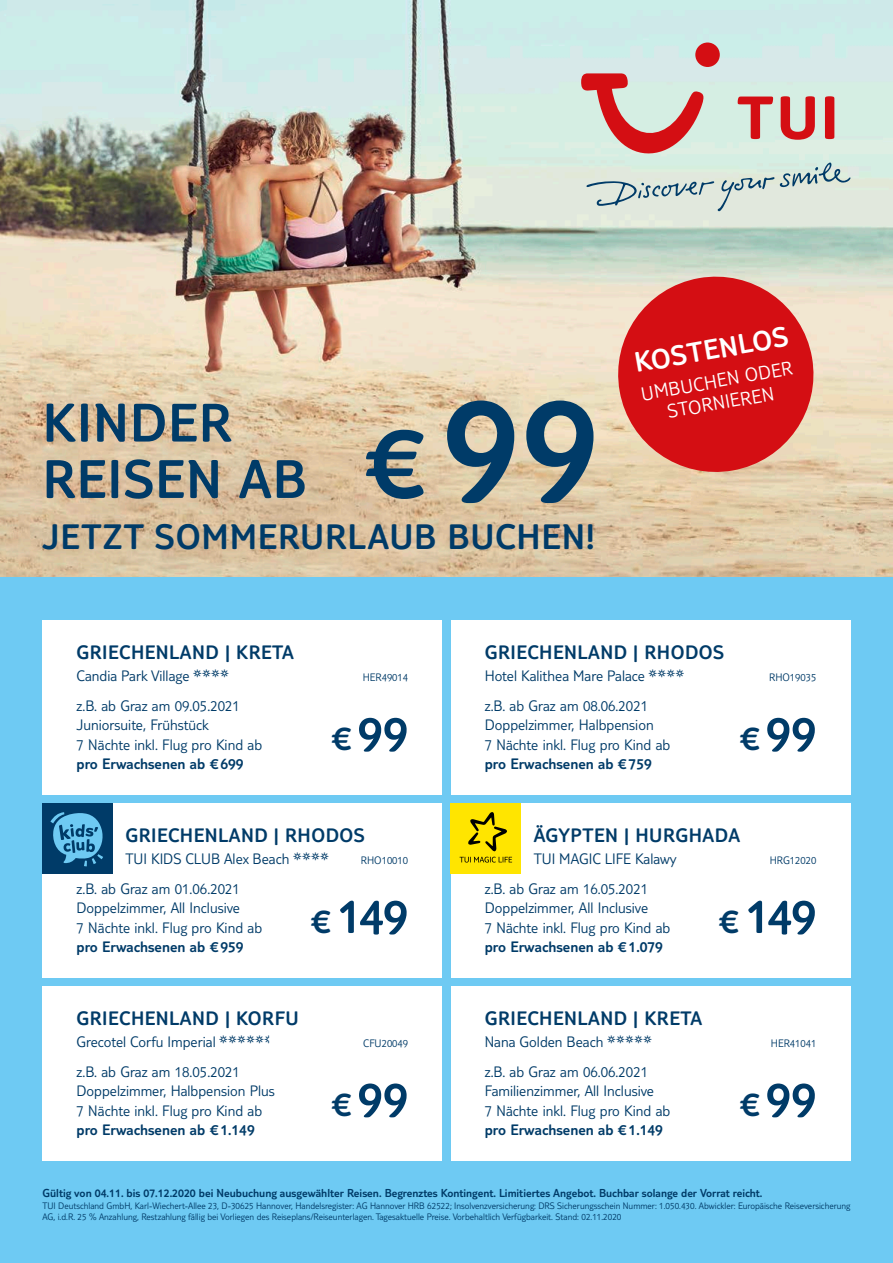
<style>
.page{position:relative;width:893px;height:1263px;background:#fff}
.page>*{position:absolute;margin:0;border:0;box-sizing:border-box;transform-origin:0 0}
.t1{font:300 56.4px/56.4px "TUI Type";letter-spacing:.02em;color:#003b68}
.t2{font:300 51px "TUI Type";letter-spacing:-.005em;color:#003b68}
.t3{font:300 36.75px "TUI Type";letter-spacing:.02em;color:#003b68}
.t4{font:300 29.1px "TUI Type";color:#fff}
.t5{font:300 20.25px "TUI Type";letter-spacing:.025em;color:#003b68}
.t6{font:300 19.95px/22px "TUI Type";color:#fff;text-align:center}
.t7{font:300 15.75px/19.5px "TUI Type";color:#003b68}
.t8{font:300 15.75px "TUI Type";color:#003b68}
.t9{font:300 12px "TUI Type";color:#003b68}
.t10{font:300 11.25px "TUI Type";color:#003b68}
.t11{font:300 9.75px/11.7px "TUI Type";color:#003b68}
.s1{font-size:108.15px}
.s2{font-size:154.35px}
.s3{font-size:35.7px}
</style>
<div class="page">
<img style="left:0;top:0;width:893px;height:578px">
<svg style="left:610px;top:269px;width:211px;height:211px;background:#da514b"></svg>
<div style="left:0;top:578px;width:893px;height:685px;background:#6ecaf3"></div>
<div style="left:695px;top:43px;width:25px;height:24px;background:#d40e13;border-radius:50%"></div>
<svg style="left:581px;top:73px;width:269px;height:138px;background:#d2c7c0"></svg>
<div style="left:43px;top:620px;width:399px;height:175px;background:#fff"></div>
<div style="left:451px;top:620px;width:399px;height:175px;background:#fff"></div>
<div style="left:43px;top:803px;width:399px;height:174px;background:#fff"></div>
<div style="left:451px;top:803px;width:399px;height:174px;background:#fff"></div>
<div style="left:43px;top:986px;width:399px;height:174px;background:#fff"></div>
<div style="left:451px;top:986px;width:399px;height:174px;background:#fff"></div>
<div style="left:451px;top:803px;width:70px;height:71px;background:#ffe500"></div>
<svg style="left:460px;top:857px;width:52px;height:5px"></svg>
<svg style="left:468px;top:812px;width:39px;height:39px"></svg>
<div style="left:43px;top:803px;width:70px;height:70px;background:#003b68"></div>
<svg style="left:50px;top:812px;width:53px;height:54px"></svg>
<h1 class="t1" style="left:43px;top:393px;width:557px">KINDER<br>REISEN AB <span class="s1">€</span> <span class="s2">99</span></h1>
<h3 class="t3" style="left:43px;top:515px;width:554px">JETZT SOMMERURLAUB BUCHEN!</h3>
<h3 class="t4" style="left:632px;top:346px;width:157px;rotate:-10deg">KOSTENLOS</h3>
<p class="t6" style="left:639px;top:383px;width:155px;rotate:-10deg">UMBUCHEN ODER<br>STORNIEREN</p>
<p class="t5" style="left:77px;top:641px;width:219px">GRIECHENLAND | KRETA</p>
<p class="t7" style="left:77px;top:665px;width:155px">Candia Park Village ✔</p>
<p class="t10" style="left:363px;top:671px;width:47px">HER49014</p>
<p class="t7" style="left:77px;top:696px;width:187px">z.B. ab Graz am 09.05.2021<br>Juniorsuite, Frühstück<br>7 Nächte inkl. Flug pro Kind ab</p>
<h2 class="t2" style="left:332px;top:704px;width:78px"><span class="s3">€</span>99</h2>
<p class="t5" style="left:485px;top:641px;width:241px">GRIECHENLAND | RHODOS</p>
<p class="t7" style="left:485px;top:665px;width:202px">Hotel Kalithea Mare Palace ✔</p>
<p class="t10" style="left:769px;top:671px;width:49px">RHO19035</p>
<p class="t7" style="left:485px;top:696px;width:187px">z.B. ab Graz am 08.06.2021<br>Doppelzimmer, Halbpension<br>7 Nächte inkl. Flug pro Kind ab</p>
<h2 class="t2" style="left:740px;top:704px;width:78px"><span class="s3">€</span>99</h2>
<p class="t8" style="left:77px;top:755px;width:169px">pro Erwachsenen ab €699</p>
<p class="t8" style="left:485px;top:755px;width:169px">pro Erwachsenen ab €759</p>
<p class="t5" style="left:125px;top:824px;width:241px">GRIECHENLAND | RHODOS</p>
<p class="t7" style="left:125px;top:848px;width:206px">TUI KIDS CLUB Alex Beach ✔</p>
<p class="t10" style="left:361px;top:853px;width:49px">RHO10010</p>
<p class="t7" style="left:77px;top:878px;width:187px">z.B. ab Graz am 01.06.2021<br>Doppelzimmer, All Inclusive<br>7 Nächte inkl. Flug pro Kind ab</p>
<h2 class="t2" style="left:311px;top:887px;width:99px"><span class="s3">€</span> 149</h2>
<p class="t5" style="left:534px;top:824px;width:208px">ÄGYPTEN | HURGHADA</p>
<p class="t7" style="left:534px;top:848px;width:144px">TUI MAGIC LIFE Kalawy</p>
<p class="t10" style="left:770px;top:853px;width:48px">HRG12020</p>
<p class="t7" style="left:485px;top:878px;width:187px">z.B. ab Graz am 16.05.2021<br>Doppelzimmer, All Inclusive<br>7 Nächte inkl. Flug pro Kind ab</p>
<h2 class="t2" style="left:719px;top:887px;width:99px"><span class="s3">€</span> 149</h2>
<p class="t8" style="left:77px;top:938px;width:169px">pro Erwachsenen ab €959</p>
<p class="t8" style="left:485px;top:938px;width:180px">pro Erwachsenen ab €1.079</p>
<p class="t5" style="left:77px;top:1006px;width:224px">GRIECHENLAND | KORFU</p>
<p class="t7" style="left:77px;top:1031px;width:199px">Grecotel Corfu Imperial ▼</p>
<p class="t10" style="left:363px;top:1036px;width:46px">CFU20049</p>
<p class="t7" style="left:77px;top:1061px;width:200px">z.B. ab Graz am 18.05.2021<br>Doppelzimmer, Halbpension Plus<br>7 Nächte inkl. Flug pro Kind ab</p>
<h2 class="t2" style="left:332px;top:1069px;width:78px"><span class="s3">€</span>99</h2>
<p class="t5" style="left:485px;top:1006px;width:219px">GRIECHENLAND | KRETA</p>
<p class="t7" style="left:485px;top:1031px;width:120px">Nana Golden Beach</p>
<p class="t10" style="left:771px;top:1036px;width:47px">HER41041</p>
<p class="t7" style="left:485px;top:1061px;width:187px">z.B. ab Graz am 06.06.2021<br>Familienzimmer, All Inclusive<br>7 Nächte inkl. Flug pro Kind ab</p>
<h2 class="t2" style="left:740px;top:1069px;width:78px"><span class="s3">€</span>99</h2>
<p class="t8" style="left:77px;top:1121px;width:180px">pro Erwachsenen ab €1.149</p>
<p class="t8" style="left:485px;top:1121px;width:180px">pro Erwachsenen ab €1.149</p>
<p class="t9" style="left:43px;top:1186px;width:721px">Gültig von 04.11. bis 07.12.2020 bei Neubuchung ausgewählter Reisen. Begrenztes Kontingent. Limitiertes Angebot. Buchbar solange der Vorrat reicht.</p>
<p class="t11" style="left:43px;top:1199px;width:809px">TUI Deutschland GmbH, Karl-Wiechert-Allee 23, D-30625 Hannover, Handelsregister: AG Hannover HRB 62522; Insolvenzversicherung: DRS Sicherungsschein Nummer: 1.050.430. Abwickler: Europäische Reiseversicherung<br>AG, i.d.R. 25 % Anzahlung, Restzahlung fällig bei Vorliegen des Reiseplans/Reiseunterlagen. Tagesaktuelle Preise. Vorbehaltlich Verfügbarkeit. Stand: 02.11.2020</p>
</div>
